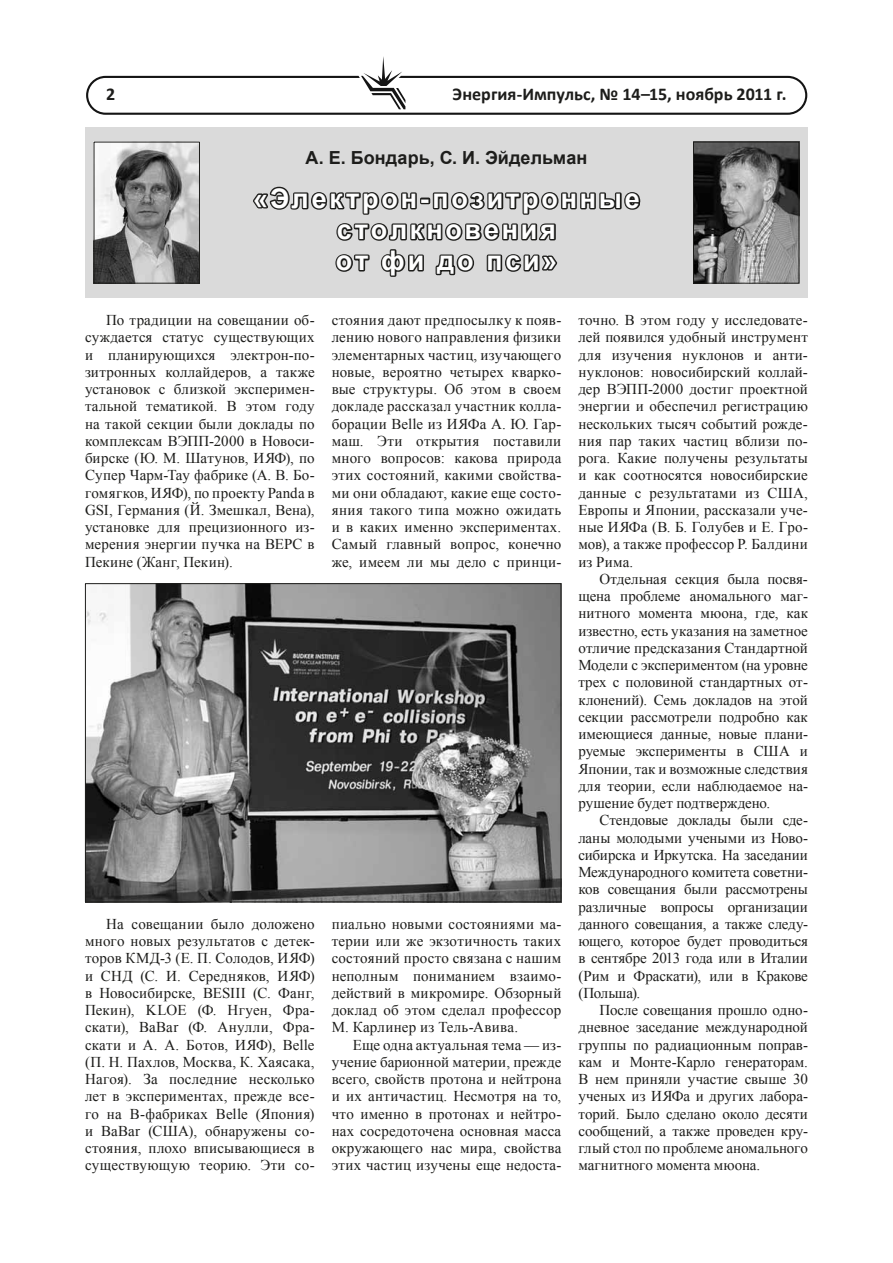
<style>
.page{position:relative;width:893px;height:1263px;background:#fff}
.page>*{position:absolute;margin:0;border:0;box-sizing:border-box;transform-origin:0 0}
.t1{font:700 27px/31px "Arial";letter-spacing:.1em;color:#fff;text-align:center}
.t2{font:700 18px "Calibri";color:#1d1d1b}
.t3{font:700 18px "Arial";letter-spacing:.005em;color:#1d1d1b}
.t4{font:15px/17.2px "Times New Roman";letter-spacing:.005em;color:#1d1d1b;text-align:justify}
</style>
<div class="page">
<svg style="left:86px;top:56px;width:721px;height:59px"></svg>
<div style="left:85px;top:128px;width:723px;height:170px;background:#dadada"></div>
<svg style="left:253px;top:186px;width:388px;height:91px"></svg>
<img style="left:96px;top:144px;width:102px;height:138px">
<div style="left:94px;top:142px;width:106px;height:142px;border:1px solid #1d1d1b"></div>
<img style="left:695px;top:144px;width:102px;height:138px">
<div style="left:693px;top:142px;width:106px;height:142px;border:1px solid #1d1d1b"></div>
<img style="left:87px;top:585px;width:472px;height:315px">
<div style="left:85px;top:583px;width:476px;height:319px;border:1px solid #1d1d1b"></div>
<p class="t2" style="left:106px;top:83px;width:11px">2</p>
<p class="t2" style="left:453px;top:83px;width:335px">Энергия-Импульс, № 14–15, ноябрь 2011 г.</p>
<p class="t3" style="left:306px;top:146px;width:283px">А. Е. Бондарь, С. И. Эйдельман</p>
<h1 class="t1" style="left:253px;top:184px;width:388px">«Электрон-позитронные столкновения<br>от фи до пси»</h1>
<p class="t4" style="left:85px;top:311px;width:231px;text-indent:21px">По традиции на совещании об&shy;суждается статус существующих и планирующихся электрон-по&shy;зитронных коллайдеров, а также установок с близкой эксперимен&shy;тальной тематикой. В этом году на такой секции были доклады по комплексам ВЭПП‑2000 в Новоси&shy;бирске (Ю. М. Шатунов, ИЯФ), по Супер Чарм-Тау фабрике (А. В. Бо&shy;гомягков, ИЯФ), по проекту Panda в GSI, Германия (Й. Змешкал, Вена), установке для прецизионного из&shy;мерения энергии пучка на BEPC в Пекине (Жанг, Пекин).</p>
<p class="t4" style="left:85px;top:915px;width:231px;text-indent:21px">На совещании было доложено много новых результатов с детек&shy;торов КМД‑3 (Е. П. Солодов, ИЯФ) и СНД (С. И. Середняков, ИЯФ) в Новосибирске, BESIII (С. Фанг, Пекин), KLOE (Ф. Нгуен, Фра&shy;скати), BaBar (Ф. Анулли, Фра&shy;скати и А. А. Ботов, ИЯФ), Belle (П. Н. Пахлов, Москва, К. Хаясака, Нагоя). За последние несколько лет в экспериментах, прежде все&shy;го на B‑фабриках Belle (Япония) и BaBar (США), обнаружены со&shy;стояния, плохо вписывающиеся в существующую теорию. Эти со-</p>
<p class="t4" style="left:332px;top:311px;width:231px">стояния дают предпосылку к появ&shy;лению нового направления физики элементарных частиц, изучающего новые, вероятно четырех кварко&shy;вые структуры. Об этом в своем докладе рассказал участник колла&shy;борации Belle из ИЯФа А. Ю. Гар&shy;маш. Эти открытия поставили много вопросов: какова природа этих состояний, какими свойства&shy;ми они обладают, какие еще состо&shy;яния такого типа можно ожидать и в каких именно экспериментах.<br>Самый главный вопрос, конечно же, имеем ли мы дело с принци-</p>
<p class="t4" style="left:332px;top:915px;width:231px">пиально новыми состояниями ма&shy;терии или же экзотичность таких состояний просто связана с нашим неполным пониманием взаимо&shy;действий в микромире. Обзорный доклад об этом сделал профессор М. Карлинер из Тель-Авива.</p>
<p class="t4" style="left:332px;top:1036px;width:231px;text-indent:21px">Еще одна актуальная тема — из&shy;учение барионной материи, прежде всего, свойств протона и нейтрона и их античастиц. Несмотря на то, что именно в протонах и нейтро&shy;нах сосредоточена основная масса окружающего нас мира, свойства этих частиц изучены еще недоста-</p>
<p class="t4" style="left:578px;top:311px;width:231px">точно. В этом году у исследовате&shy;лей появился удобный инструмент для изучения нуклонов и анти&shy;нуклонов: новосибирский коллай&shy;дер ВЭПП‑2000 достиг проектной энергии и обеспечил регистрацию нескольких тысяч событий рожде&shy;ния пар таких частиц вблизи по&shy;рога. Какие получены результаты и как соотносятся новосибирские данные с результатами из США, Европы и Японии, рассказали уче&shy;ные ИЯФа (В. Б. Голубев и Е. Гро&shy;мов), а также профессор Р. Балдини из Рима.</p>
<p class="t4" style="left:578px;top:570px;width:231px;text-indent:21px">Отдельная секция была посвя&shy;щена проблеме аномального маг&shy;нитного момента мюона, где, как известно, есть указания на заметное отличие предсказания Стандартной Модели с экспериментом (на уровне трех с половиной стандартных от&shy;клонений). Семь докладов на этой секции рассмотрели подробно как имеющиеся данные, новые плани&shy;руемые эксперименты в США и Японии, так и возможные следствия для теории, если наблюдаемое на&shy;рушение будет подтверждено.</p>
<p class="t4" style="left:578px;top:811px;width:231px;text-indent:21px">Стендовые доклады были сде&shy;ланы молодыми учеными из Ново&shy;сибирска и Иркутска. На заседании Международного комитета советни&shy;ков совещания были рассмотрены различные вопросы организации данного совещания, а также следу&shy;ющего, которое будет проводиться в сентябре 2013 года или в Италии (Рим и Фраскати), или в Кракове (Польша).</p>
<p class="t4" style="left:578px;top:1001px;width:231px;text-indent:21px">После совещания прошло одно&shy;дневное заседание международной группы по радиационным поправ&shy;кам и Монте-Карло генераторам.<br>В нем приняли участие свыше 30 ученых из ИЯФа и других лабора&shy;торий. Было сделано около десяти сообщений, а также проведен кру&shy;глый стол по проблеме аномального магнитного момента мюона.</p>
</div>
